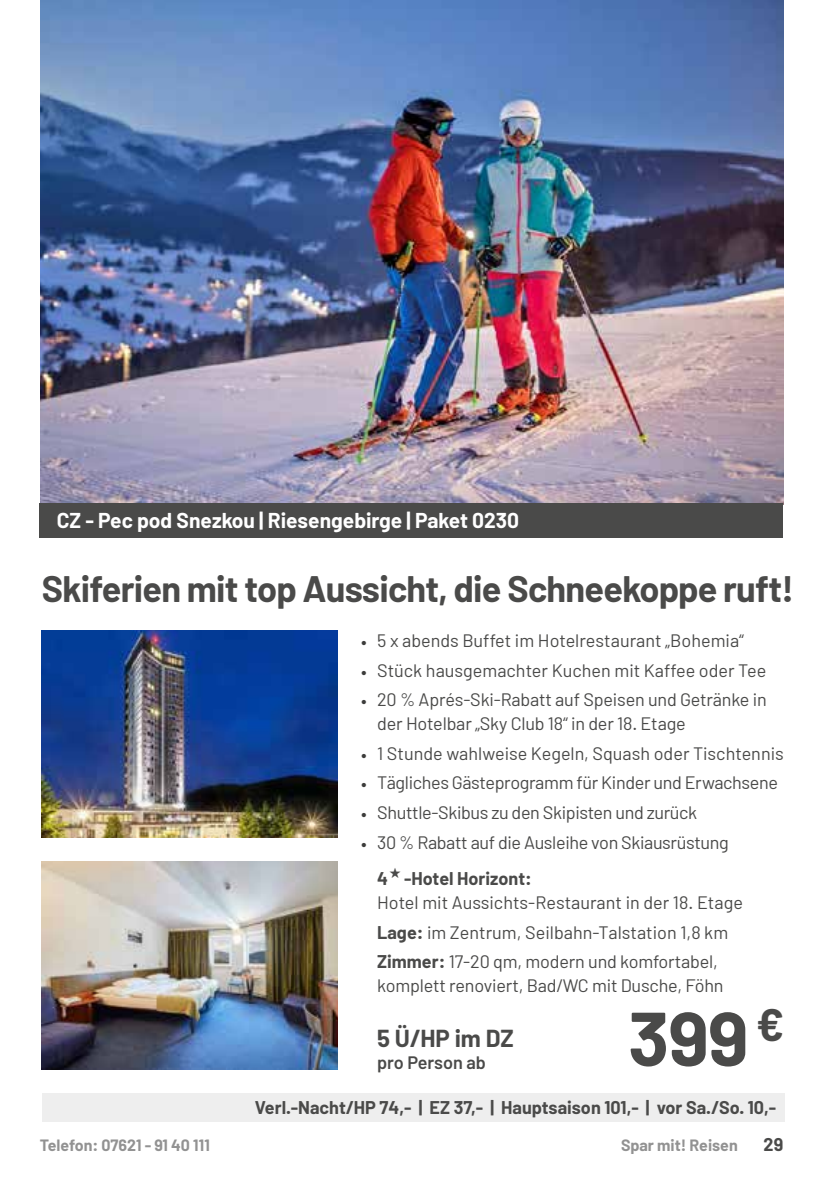
<style>
.page{position:relative;width:840px;height:1191px;background:#fff}
.page>*{position:absolute;margin:0;border:0;box-sizing:border-box;transform-origin:0 0}
.t1{font:700 76px "Barlow";color:#4a4a49}
.t2{font:700 36px "Barlow";letter-spacing:-.02em;color:#4a4a49}
.t3{font:700 24px "Barlow";color:#4a4a49}
.t4{font:700 21px "Barlow";color:#fff}
.t5{font:18px/29.6px "Barlow";letter-spacing:-.01em;color:#4a4a49}
.t6{font:700 18px "Barlow";color:#4a4a49}
.t7{font:600 18px "Barlow";color:#4a4a49}
.t8{font:700 16px "Barlow";color:#929292}
.s1{font-size:18.2px;color:#3c3c3b}
.s2{font-weight:700}
</style>
<div class="page">
<img style="left:41px;top:0;width:741px;height:504px">
<img style="left:42px;top:630px;width:295px;height:208px">
<img style="left:42px;top:861px;width:295px;height:208px">
<div style="left:42px;top:1093px;width:741px;height:28px;background:#eee"></div>
<div style="left:40px;top:504px;width:742px;height:34px;background:#4a4a49"></div>
<p class="t4" style="left:57px;top:508px;width:463px">CZ - Pec pod Snezkou | Riesengebirge | Paket 0230</p>
<h2 class="t2" style="left:42px;top:566px;width:753px">Skiferien mit top Aussicht, die Schneekoppe ruft!</h2>
<p class="t5" style="left:361px;top:625px;width:384px"><span class="s1">•</span> 5 x abends Buffet im Hotelrestaurant „Bohemia“</p>
<p class="t5" style="left:361px;top:655px;width:406px"><span class="s1">•</span> Stück hausgemachter Kuchen mit Kaffee oder Tee</p>
<p class="t5" style="left:377px;top:687px;width:391px;line-height:24px;text-indent:-16px"><span class="s1">•</span> 20 % Aprés-Ski-Rabatt auf Speisen und Getränke in der Hotelbar „Sky Club 18“ in der 18. Etage</p>
<p class="t5" style="left:361px;top:738px;width:424px"><span class="s1">•</span> 1 Stunde wahlweise Kegeln, Squash oder Tischtennis</p>
<p class="t5" style="left:361px;top:767px;width:418px"><span class="s1">•</span> Tägliches Gästeprogramm für Kinder und Erwachsene</p>
<p class="t5" style="left:361px;top:797px;width:337px"><span class="s1">•</span> Shuttle-Skibus zu den Skipisten und zurück</p>
<p class="t5" style="left:377px;top:823px;width:353px;line-height:36.4px;text-indent:-16px"><span class="s1">•</span> 30 % Rabatt auf die Ausleihe von Skiausrüstung<br><span class="s2">4 -Hotel Horizont:</span></p>
<p class="t5" style="left:377px;top:887px;width:367px">Hotel mit Aussichts-Restaurant in der 18. Etage<br><span class="s2">Lage:</span> im Zentrum, Seilbahn-Talstation 1,8 km<br><span class="s2">Zimmer:</span> 17-20 qm, modern und komfortabel,</p>
<p class="t5" style="left:377px;top:970px;width:348px">komplett renoviert, Bad/WC mit Dusche, Föhn</p>
<h3 class="t3" style="left:377px;top:1023px;width:138px">5 Ü/HP im DZ</h3>
<p class="t7" style="left:377px;top:1051px;width:110px">pro Person ab</p>
<h1 class="t1" style="left:627px;top:991px;width:157px">399 <sup>€</sup></h1>
<p class="t6" style="left:255px;top:1096px;width:522px">Verl.-Nacht/HP 74,- | EZ 37,- | Hauptsaison 101,- | vor Sa./So. 10,-</p>
<p class="t8" style="left:40px;top:1135px;width:171px">Telefon: 07621 - 91 40 111</p>
<p class="t8" style="left:620px;top:1135px;width:118px">Spar mit! Reisen</p>
<p class="t6" style="left:763px;top:1133px;width:21px">29</p>
</div>
